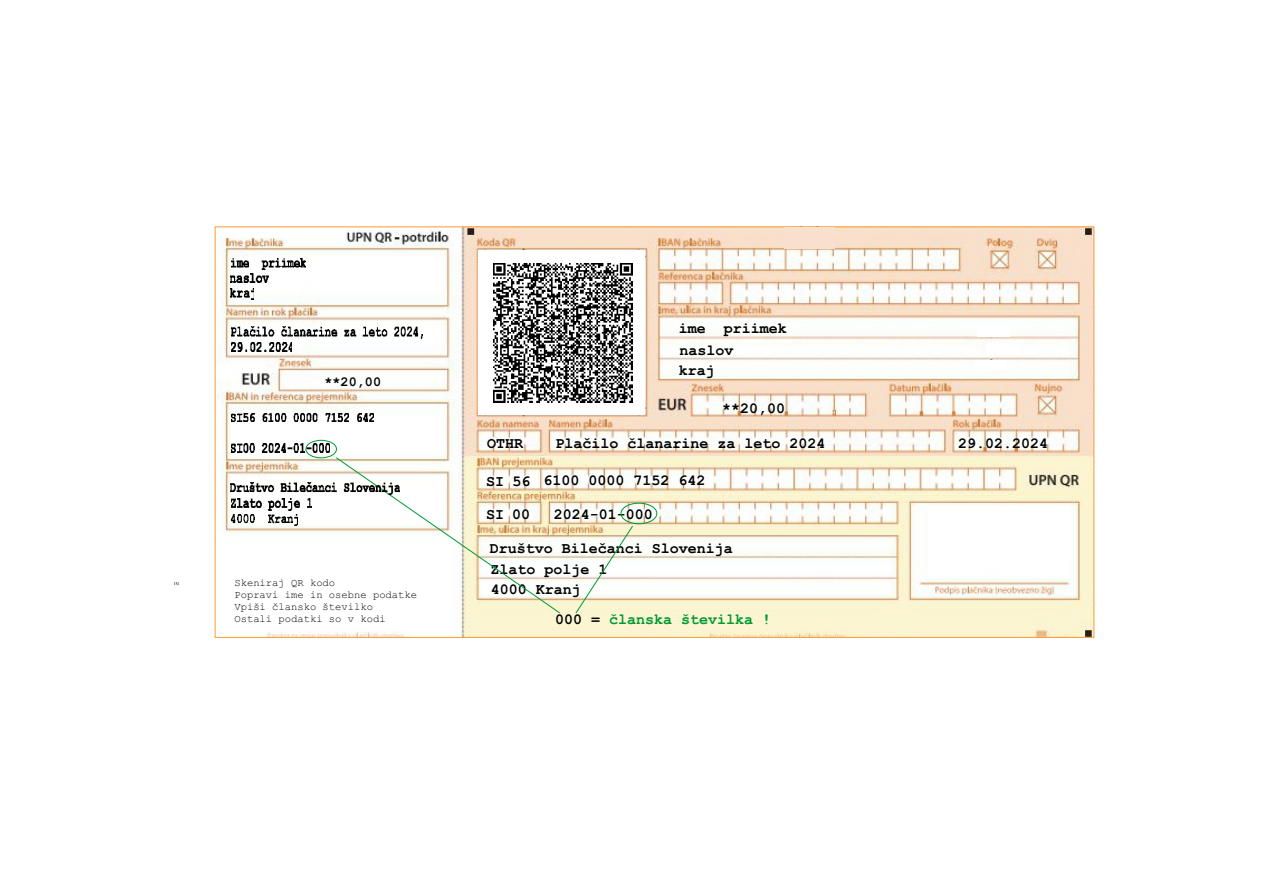
<style>
.page{position:relative;width:1263px;height:893px;background:#fff}
.page>*{position:absolute;margin:0;border:0;box-sizing:border-box;transform-origin:0 0}
.t1{font:700 15px/20.9px "Courier New";color:#000}
.t2{font:700 15px "Courier New";color:#093}
.t3{font:700 13.5px "Courier New";color:#000}
.t4{font:10.5px/11.9px "Courier New";color:#000}
.s1{color:#000}
</style>
<div class="page">
<img style="left:217px;top:228px;width:875px;height:408px">
<div style="left:479px;top:250px;width:166px;height:165px;background:#fff"></div>
<div style="left:986px;top:344px;width:32px;height:10px;background:#fff"></div>
<div style="left:977px;top:327px;width:33px;height:10px;background:#fff"></div>
<div style="left:975px;top:360px;width:32px;height:11px;background:#fff"></div>
<div style="left:784px;top:227px;width:51px;height:22px;background:#f7e0ce"></div>
<div style="left:621px;top:503px;width:36px;height:21px;border:1px solid #093;border-radius:50%"></div>
<div style="left:305px;top:440px;width:32px;height:18px;border:1px solid #093;border-radius:50%"></div>
<svg style="left:335px;top:457px;width:226px;height:157px"></svg>
<svg style="left:575px;top:525px;width:59px;height:89px"></svg>
<img style="left:494px;top:264px;width:138px;height:138px">
<img style="left:231px;top:258px;width:74px;height:11px">
<img style="left:231px;top:274px;width:37px;height:8px">
<img style="left:231px;top:289px;width:23px;height:11px">
<img style="left:231px;top:327px;width:191px;height:11px">
<img style="left:231px;top:343px;width:61px;height:8px">
<img style="left:231px;top:413px;width:142px;height:9px">
<img style="left:231px;top:444px;width:99px;height:9px">
<img style="left:231px;top:483px;width:168px;height:12px">
<img style="left:231px;top:499px;width:80px;height:11px">
<img style="left:231px;top:514px;width:67px;height:11px">
<p class="t3" style="left:324px;top:377px;width:58px">**20,00</p>
<p class="t4" style="left:234px;top:578px;width:184px">Skeniraj QR kodo<br>Popravi ime in osebne podatke<br>Vpiši člansko številko<br>Ostali podatki so v kodi</p>
<p class="t1" style="left:679px;top:320px;width:109px">ime priimek naslov<br>kraj</p>
<p class="t1" style="left:722px;top:399px;width:64px">**20,00</p>
<p class="t1" style="left:487px;top:435px;width:37px">OTHR</p>
<p class="t1" style="left:555px;top:434px;width:271px">Plačilo članarine za leto 2024</p>
<p class="t1" style="left:544px;top:472px;width:163px">6100 0000 7152 642</p>
<p class="t1" style="left:554px;top:505px;width:100px">2024-01-000</p>
<p class="t1" style="left:490px;top:539px;width:244px">Društvo Bilečanci Slovenija<br>Zlato polje 1<br>4000 Kranj</p>
<p class="t1" style="left:512px;top:472px;width:19px">56</p>
<p class="t1" style="left:486px;top:472px;width:19px">SI</p>
<p class="t1" style="left:512px;top:505px;width:19px">00</p>
<p class="t1" style="left:486px;top:505px;width:19px">SI</p>
<p class="t2" style="left:555px;top:615px;width:218px"><span class="s1">000 =</span> članska številka !</p>
<p class="t1" style="left:958px;top:434px;width:91px">29.02.2024</p>
</div>
